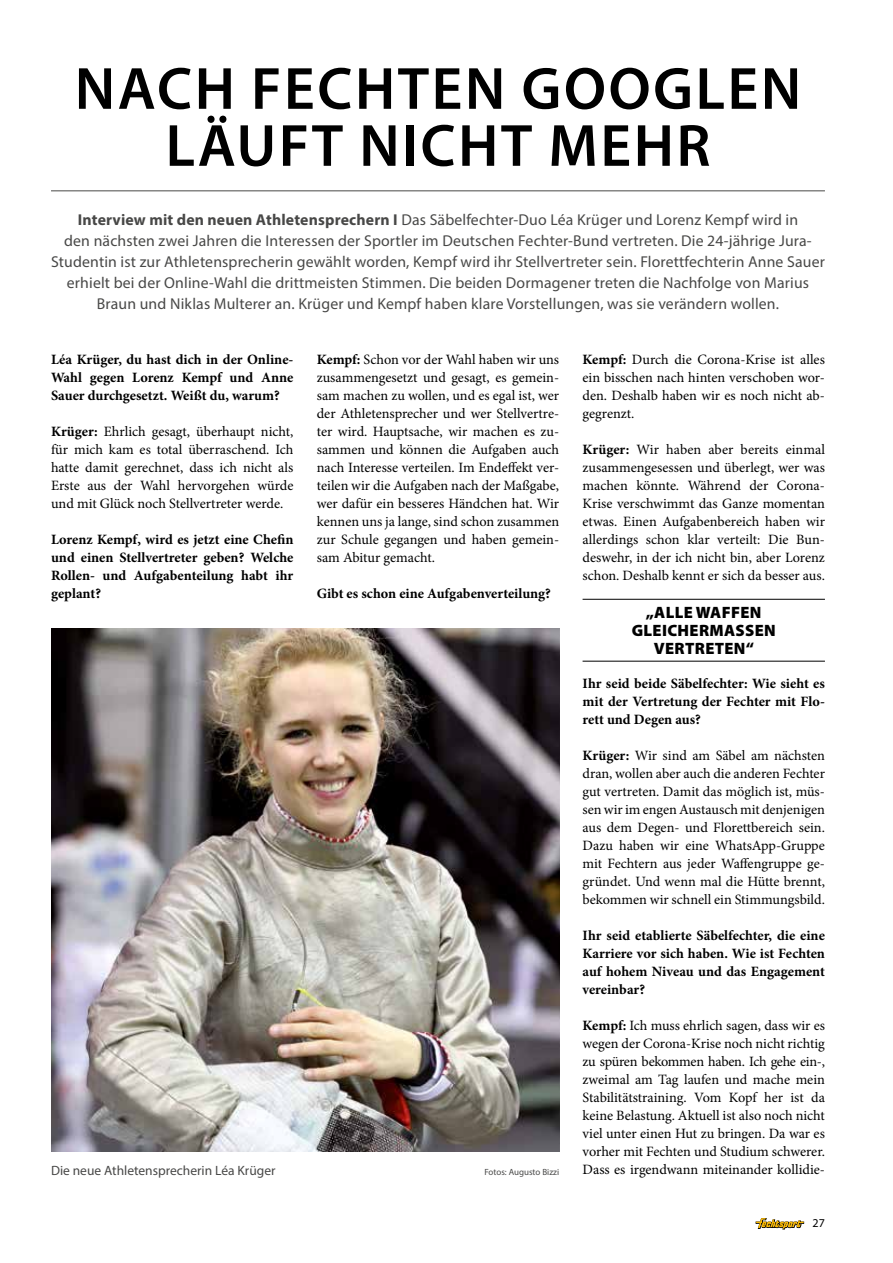
<style>
.page{position:relative;width:893px;height:1263px;background:#fff}
.page>*{position:absolute;margin:0;border:0;box-sizing:border-box;transform-origin:0 0}
.t1{font:600 60px/57px "Myriad Pro";letter-spacing:.04em;color:#000;text-align:center}
.t2{font:900 16.5px/18px "Myriad Pro";letter-spacing:.02em;color:#000;text-align:center}
.t3{font:15.75px/21px "Myriad Pro";letter-spacing:.01em;color:#484847;text-align:center}
.t4{font:14.25px/18px "Minion Pro";color:#000;text-align:justify}
.t5{font:700 14.25px/18px "Minion Pro";color:#000;text-align:justify}
.t6{font:13.5px "Myriad Pro";color:#484847}
.t7{font:12px "Myriad Pro";color:#000}
.t8{font:9px "Myriad Pro";color:#484847}
.s1{font-weight:700}
</style>
<div class="page">
<hr style="left:583px;top:599px;width:242px;height:1px;background:#000">
<hr style="left:583px;top:661px;width:242px;height:1px;background:#000">
<hr style="left:51px;top:191px;width:774px;height:1px;background:#484847">
<img style="left:51px;top:628px;width:508px;height:523px">
<svg style="left:756px;top:1218px;width:48px;height:11px"></svg>
<h1 class="t1" style="left:75px;top:59px;width:728px">NACH FECHTEN GOOGLEN<br>LÄUFT NICHT MEHR</h1>
<p class="t3" style="left:51px;top:209px;width:775px"><span class="s1">Interview mit den neuen Athletensprechern I</span> Das Säbelfechter-Duo Léa Krüger und Lorenz Kempf wird in<br>den nächsten zwei Jahren die Interessen der Sportler im Deutschen Fechter-Bund vertreten. Die 24-jährige Jura-Studentin ist zur Athletensprecherin gewählt worden, Kempf wird ihr Stellvertreter sein. Florettfechterin Anne Sauer erhielt bei der Online-Wahl die drittmeisten Stimmen. Die beiden Dormagener treten die Nachfolge von Marius Braun und Niklas Multerer an. Krüger und Kempf haben klare Vorstellungen, was sie verändern wollen.</p>
<p class="t5" style="left:51px;top:351px;width:244px">Léa Krüger, du hast dich in der Online-Wahl gegen Lorenz Kempf und Anne Sauer durchgesetzt. Weißt du, warum?</p>
<p class="t4" style="left:51px;top:423px;width:244px"><span class="s1">Krüger:</span> Ehrlich gesagt, überhaupt nicht, für mich kam es total überraschend. Ich hatte damit gerechnet, dass ich nicht als Erste aus der Wahl hervorgehen würde und mit Glück noch Stellvertreter werde.</p>
<p class="t5" style="left:51px;top:531px;width:244px">Lorenz Kempf, wird es jetzt eine Chefin und einen Stellvertreter geben? Welche Rollen- und Aufgabenteilung habt ihr geplant?</p>
<p class="t4" style="left:317px;top:351px;width:244px"><span class="s1">Kempf:</span> Schon vor der Wahl haben wir uns zusammengesetzt und gesagt, es gemein&shy;sam machen zu wollen, und es egal ist, wer der Athletensprecher und wer Stellvertre&shy;ter wird. Hauptsache, wir machen es zu&shy;sammen und können die Aufgaben auch nach Interesse verteilen. Im Endeffekt ver&shy;teilen wir die Aufgaben nach der Maßgabe, wer dafür ein besseres Händchen hat. Wir kennen uns ja lange, sind schon zusammen zur Schule gegangen und haben gemein&shy;sam Abitur gemacht.</p>
<p class="t5" style="left:317px;top:585px;width:236px">Gibt es schon eine Aufgabenverteilung?</p>
<p class="t6" style="left:51px;top:1162px;width:226px">Die neue Athletensprecherin Léa Krüger</p>
<p class="t8" style="left:484px;top:1166px;width:76px">Fotos: Augusto Bizzi</p>
<p class="t4" style="left:583px;top:351px;width:244px"><span class="s1">Kempf:</span> Durch die Corona-Krise ist alles ein bisschen nach hinten verschoben wor&shy;den. Deshalb haben wir es noch nicht ab&shy;gegrenzt.</p>
<p class="t4" style="left:583px;top:441px;width:244px"><span class="s1">Krüger:</span> Wir haben aber bereits einmal zusammengesessen und überlegt, wer was machen könnte. Während der Corona-Krise verschwimmt das Ganze momentan etwas. Einen Aufgabenbereich haben wir allerdings schon klar verteilt: Die Bun&shy;deswehr, in der ich nicht bin, aber Lorenz schon. Deshalb kennt er sich da besser aus.</p>
<p class="t2" style="left:632px;top:603px;width:146px">„ALLE WAFFEN<br>GLEICHERMASSEN<br>VERTRETEN“</p>
<p class="t5" style="left:583px;top:675px;width:244px">Ihr seid beide Säbelfechter: Wie sieht es mit der Vertretung der Fechter mit Flo&shy;rett und Degen aus?</p>
<p class="t4" style="left:583px;top:747px;width:244px"><span class="s1">Krüger:</span> Wir sind am Säbel am nächsten dran, wollen aber auch die anderen Fechter gut vertreten. Damit das möglich ist, müs&shy;sen wir im engen Austausch mit denjenigen aus dem Degen- und Florettbereich sein.<br>Dazu haben wir eine WhatsApp-Gruppe mit Fechtern aus jeder Waffengruppe ge&shy;gründet. Und wenn mal die Hütte brennt, bekommen wir schnell ein Stimmungsbild.</p>
<p class="t5" style="left:583px;top:927px;width:244px">Ihr seid etablierte Säbelfechter, die eine Karriere vor sich haben. Wie ist Fechten auf hohem Niveau und das Engagement vereinbar?</p>
<p class="t4" style="left:583px;top:1017px;width:244px"><span class="s1">Kempf:</span> Ich muss ehrlich sagen, dass wir es wegen der Corona-Krise noch nicht richtig zu spüren bekommen haben. Ich gehe ein-, zweimal am Tag laufen und mache mein Stabilitätstraining. Vom Kopf her ist da keine Belastung. Aktuell ist also noch nicht viel unter einen Hut zu bringen. Da war es vorher mit Fechten und Studium schwerer.<br>Dass es irgendwann miteinander kollidie-</p>
<p class="t7" style="left:813px;top:1216px;width:14px">27</p>
</div>
